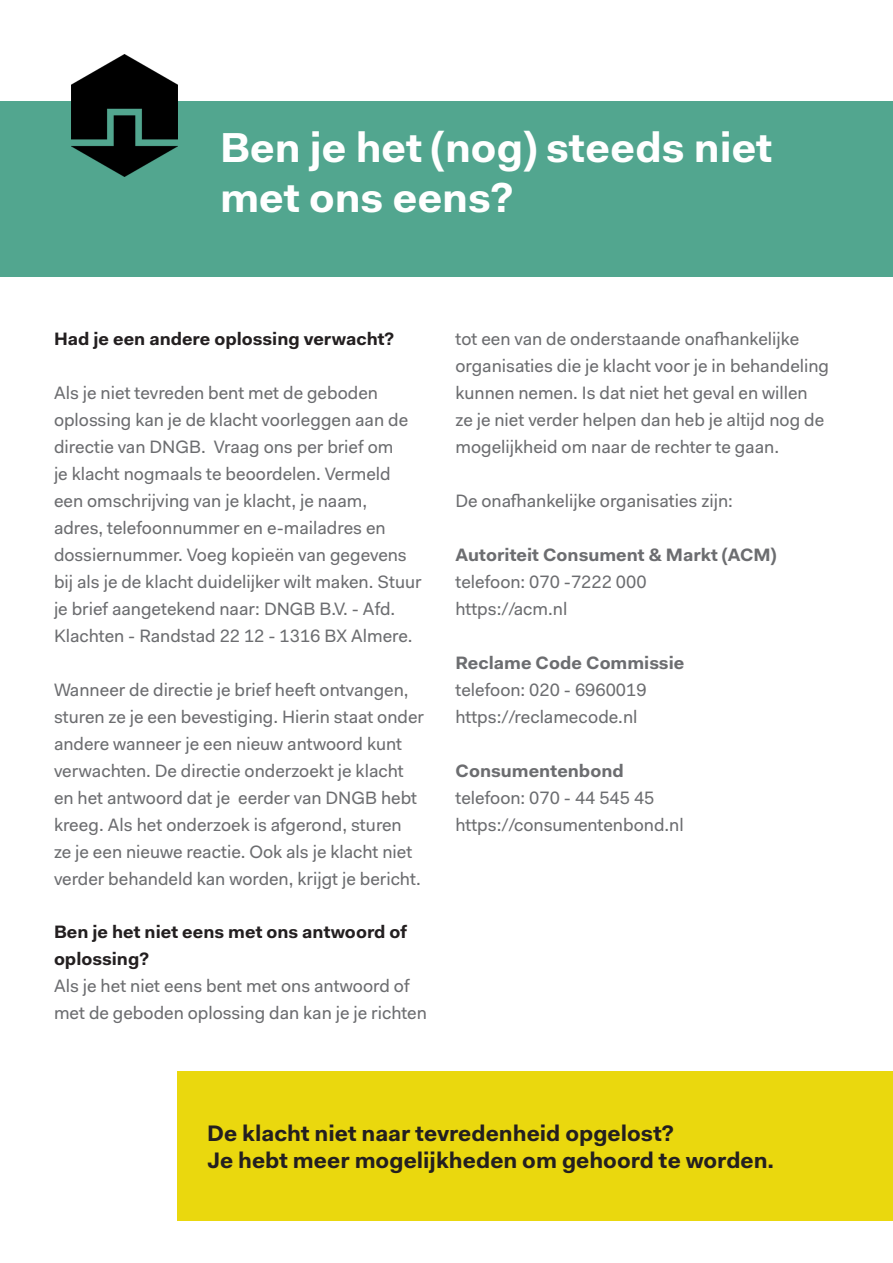
<style>
.page{position:relative;width:893px;height:1263px;background:#fff}
.page>*{position:absolute;margin:0;border:0;box-sizing:border-box;transform-origin:0 0}
.t1{font:700 42px/50.4px "Fakt Pro";color:#fff}
.t2{font:700 22.5px "Fakt Pro";color:#231f20}
.t3{font:18px/27px "Fakt Pro";color:#6c6d70}
.t4{font:700 18px/27px "Fakt Pro";color:#231f20}
.t5{font:700 18px "Fakt Pro";color:#6c6d70}
</style>
<div class="page">
<div style="left:0;top:101px;width:893px;height:175px;background:#52a68f"></div>
<img style="left:71px;top:54px;width:106px;height:123px">
<div style="left:177px;top:1071px;width:716px;height:150px;background:#ead80e"></div>
<p class="t1" style="left:220px;top:122px;width:554px">Ben je het (nog) steeds niet met ons eens?</p>
<p class="t4" style="left:54px;top:325px;width:341px">Had je een andere oplossing verwacht?</p>
<p class="t3" style="left:54px;top:379px;width:369px">Als je niet tevreden bent met de geboden oplossing kan je de klacht voorleggen aan de directie van DNGB. Vraag ons per brief om<br>je klacht nogmaals te beoordelen. Vermeld een omschrijving van je klacht, je naam,<br>adres, telefoonnummer en e-mailadres en dossiernummer. Voeg kopieën van gegevens bij als je de klacht duidelijker wilt maken. Stuur je brief aangetekend naar: DNGB B.V. - Afd.<br>Klachten - Randstad 22 12 - 1316 BX Almere.</p>
<p class="t3" style="left:54px;top:676px;width:371px">Wanneer de directie je brief heeft ontvangen, sturen ze je een bevestiging. Hierin staat onder andere wanneer je een nieuw antwoord kunt verwachten. De directie onderzoekt je klacht</p>
<p class="t3" style="left:54px;top:784px;width:368px">en het antwoord dat je eerder van DNGB hebt kreeg. Als het onderzoek is afgerond, sturen ze je een nieuwe reactie. Ook als je klacht niet verder behandeld kan worden, krijgt je bericht.</p>
<p class="t4" style="left:54px;top:918px;width:354px">Ben je het niet eens met ons antwoord of oplossing?</p>
<p class="t3" style="left:54px;top:972px;width:374px">Als je het niet eens bent met ons antwoord of met de geboden oplossing dan kan je je richten</p>
<p class="t3" style="left:455px;top:325px;width:375px">tot een van de onderstaande onafhankelijke organisaties die je klacht voor je in behandeling kunnen nemen. Is dat niet het geval en willen ze je niet verder helpen dan heb je altijd nog de mogelijkheid om naar de rechter te gaan.</p>
<p class="t3" style="left:455px;top:487px;width:279px">De onafhankelijke organisaties zijn:</p>
<p class="t5" style="left:455px;top:543px;width:322px">Autoriteit Consument &amp; Markt (ACM)</p>
<p class="t3" style="left:455px;top:568px;width:193px">telefoon: 070 -7222 000</p>
<p class="t3" style="left:455px;top:595px;width:113px">https://acm.nl</p>
<p class="t5" style="left:455px;top:651px;width:230px">Reclame Code Commissie</p>
<p class="t3" style="left:455px;top:676px;width:193px">telefoon: 020 - 6960019</p>
<p class="t3" style="left:455px;top:703px;width:184px">https://reclamecode.nl</p>
<p class="t5" style="left:455px;top:759px;width:170px">Consumentenbond</p>
<p class="t3" style="left:455px;top:784px;width:201px">telefoon: 070 - 44 545 45</p>
<p class="t3" style="left:455px;top:811px;width:230px">https://consumentenbond.nl</p>
<p class="t2" style="left:207px;top:1118px;width:468px">De klacht niet naar tevredenheid opgelost?</p>
<p class="t2" style="left:207px;top:1145px;width:568px">Je hebt meer mogelijkheden om gehoord te worden.</p>
</div>
